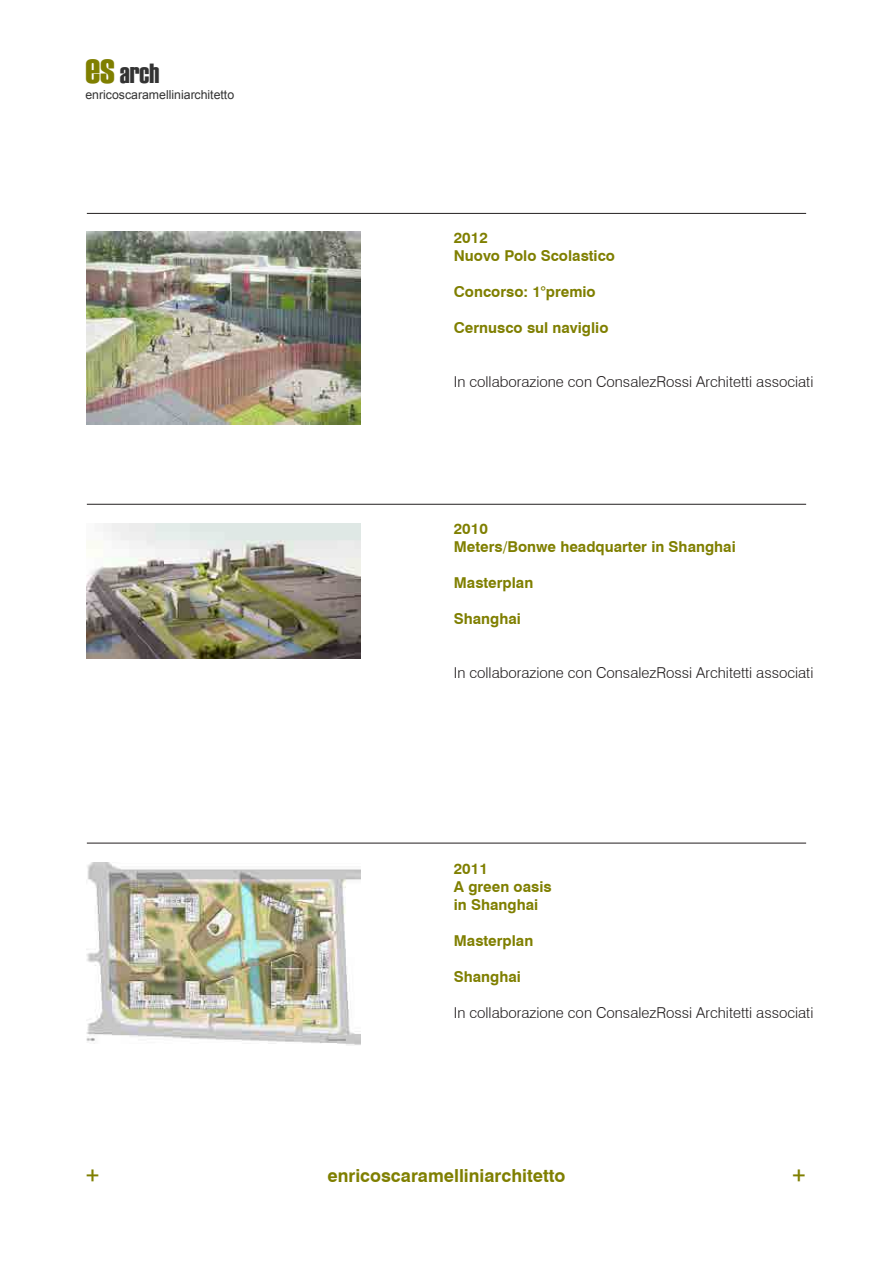
<style>
.page{position:relative;width:893px;height:1263px;background:#fff}
.page>*{position:absolute;margin:0;border:0;box-sizing:border-box;transform-origin:0 0}
.t1{font:27.6px "Haettenschweiler";color:#333}
.t2{font:24.45px "Arial";color:#7f7f00}
.t3{font:700 18px "Swiss 721 BT";color:#7f7f00}
.t4{font:700 15px/18px "Swiss 721 BT";color:#7f7f00}
.t5{font:300 15px "Swiss 721 BT";color:#231f20}
.t6{font:12.3px "Arial";color:#333}
.s1{font-size:41.4px;color:#7f7f00}
</style>
<div class="page">
<hr style="left:87px;top:213px;width:719px;height:1px;background:#231f20">
<hr style="left:87px;top:504px;width:719px;height:1px;background:#231f20">
<hr style="left:87px;top:843px;width:719px;height:1px;background:#231f20">
<img style="left:87px;top:232px;width:273px;height:192px">
<img style="left:87px;top:523px;width:273px;height:135px">
<img style="left:87px;top:862px;width:273px;height:183px">
<h1 class="t1" style="left:85px;top:54px;width:75px"><span class="s1">es</span> arch</h1>
<p class="t6" style="left:85px;top:87px;width:150px">enricoscaramelliniarchitetto</p>
<p class="t4" style="left:454px;top:229px;width:163px">2012<br>Nuovo Polo Scolastico</p>
<p class="t4" style="left:454px;top:283px;width:143px">Concorso: 1°premio</p>
<p class="t4" style="left:454px;top:319px;width:156px">Cernusco sul naviglio</p>
<p class="t5" style="left:454px;top:373px;width:361px">In collaborazione con ConsalezRossi Architetti associati</p>
<p class="t4" style="left:454px;top:520px;width:283px">2010<br>Meters/Bonwe headquarter in Shanghai</p>
<p class="t4" style="left:454px;top:574px;width:81px">Masterplan</p>
<p class="t4" style="left:454px;top:610px;width:69px">Shanghai</p>
<p class="t5" style="left:454px;top:664px;width:361px">In collaborazione con ConsalezRossi Architetti associati</p>
<p class="t4" style="left:454px;top:859px;width:99px">2011<br>A green oasis in Shanghai</p>
<p class="t4" style="left:454px;top:931px;width:81px">Masterplan</p>
<p class="t4" style="left:454px;top:967px;width:69px">Shanghai</p>
<p class="t5" style="left:454px;top:1003px;width:361px">In collaborazione con ConsalezRossi Architetti associati</p>
<p class="t3" style="left:327px;top:1165px;width:240px">enricoscaramelliniarchitetto</p>
<h2 class="t2" style="left:85px;top:1159px;width:16px">+</h2>
<h2 class="t2" style="left:792px;top:1159px;width:16px">+</h2>
</div>
